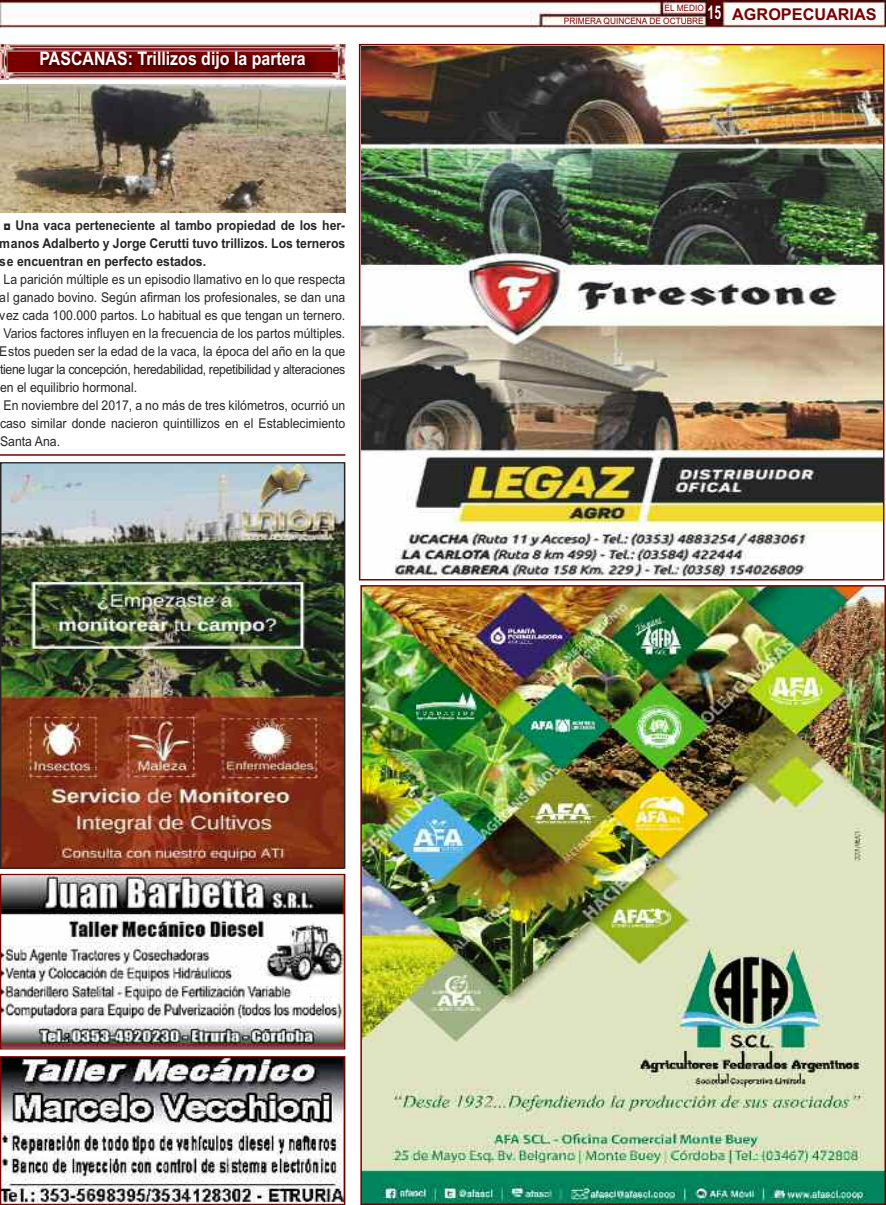
<style>
.page{position:relative;width:886px;height:1205px;background:#fff}
.page>*{position:absolute;margin:0;border:0;box-sizing:border-box;transform-origin:0 0}
.t1{font:700 18.75px "Arial";color:#fff;scale:.85 1}
.t2{font:700 16.25px "Arial";color:#7a0000}
.t3{font:13.5px/18px "Arial";color:#272627;scale:.91 1}
.t4{font:700 13.5px/18px "Arial";color:#272627;text-align:justify;scale:.91 1}
.t5{font:8.75px/13.2px "Arial";color:#7a0000;scale:.95 1}
</style>
<div class="page">
<img style="left:2px;top:1058px;width:341px;height:144px">
<div style="left:0;top:1056px;width:345px;height:149px;border:1px solid #7a0000"></div>
<img style="left:0;top:0;width:886px;height:27px">
<img style="left:363px;top:588px;width:520px;height:614px">
<div style="left:360px;top:585px;width:526px;height:620px;border:2px solid #7a0000"></div>
<img style="left:2px;top:876px;width:341px;height:171px">
<div style="left:0;top:874px;width:345px;height:175px;border:1px solid #7a0000"></div>
<img style="left:3px;top:465px;width:339px;height:401px">
<div style="left:0;top:462px;width:345px;height:407px;border:2px solid #272627"></div>
<img style="left:362px;top:47px;width:519px;height:530px">
<div style="left:359px;top:44px;width:525px;height:536px;border:2px solid #7a0000"></div>
<hr style="left:0;top:454px;width:345px;height:2px;background:#7a0000">
<img style="left:359px;top:44px;width:3px;height:42px">
<img style="left:362px;top:47px;width:1px;height:39px">
<img style="left:0;top:44px;width:345px;height:36px">
<img style="left:1px;top:84px;width:344px;height:129px">
<h1 class="t1" style="left:40px;top:48px;width:315px">paSCanaS: trillizos dijo la partera</h1>
<p class="t4" style="left:0;top:216px;width:381px">◘ una vaca perteneciente al tambo propiedad de los her&shy;manos adalberto y Jorge Cerutti tuvo trillizos. los terneros se encuentran en perfecto estados.</p>
<p class="t3" style="left:0;top:270px;width:381px">La parición múltiple es un episodio llamativo en lo que respecta al ganado bovino. Según afirman los profesionales, se dan una vez cada 100.000 partos. Lo habitual es que tengan un ternero.<br>Varios factores influyen en la frecuencia de los partos múltiples.<br>Estos pueden ser la edad de la vaca, la época del año en la que tiene lugar la concepción, heredabilidad, repetibilidad y alteraciones en el equilibrio hormonal.<br>En noviembre del 2017, a no más de tres kilómetros, ocurrió un caso similar donde nacieron quintillizos en el Establecimiento Santa Ana.</p>
<p class="t5" style="left:564px;top:1px;width:167px;text-indent:101px">EL MEDIO<br>PRIMERA QUINCENA DE OCTUBRE <sup>15</sup></p>
<p class="t2" style="left:732px;top:5px;width:146px">agropECuariaS</p>
</div>
